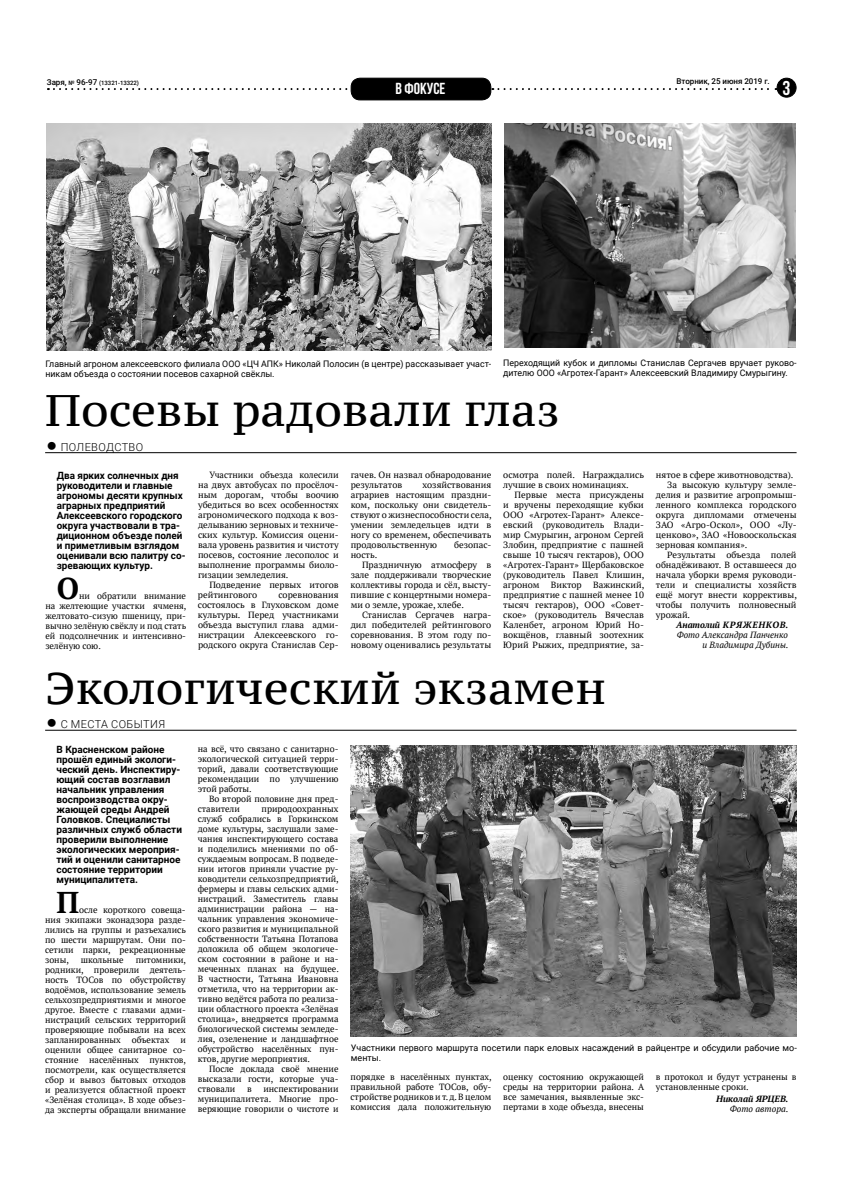
<style>
.page{position:relative;width:842px;height:1191px;background:#fff}
.page>*{position:absolute;margin:0;border:0;box-sizing:border-box;transform-origin:0 0}
.t1{font:44px "PT Serif Caption";color:#000}
.t2{font:700 30px "PT Serif";color:#000}
.t3{font:700 20px "Bebas Neue";color:#fff}
.t4{font:700 16px "Bebas Neue";color:#fff}
.t5{font:300 11px "Roboto";letter-spacing:.035em;color:#000}
.t6{font:700 10px/10px "Roboto";color:#000}
.t7{font:9px/10px "PT Serif";color:#000;text-align:justify}
.t8{font:9px/10px "Roboto";color:#000}
.t9{font:italic 9px/10px "PT Serif";color:#000;text-align:right}
.t10{font:italic 700 9px "PT Serif";letter-spacing:.03em;color:#000}
.t11{font:italic 700 9px "PT Serif";color:#000}
.t12{font:500 8px "Roboto";letter-spacing:-.005em;color:#000}
.t13{font:500 6px "Roboto";letter-spacing:-.005em;color:#000}
.s1{font-size:8px}
</style>
<div class="page">
<div style="left:777px;top:78px;width:19px;height:19px;background:#000;border-radius:50%"></div>
<div style="left:777px;top:78px;width:20px;height:20px;border:1px solid #000;border-radius:50%"></div>
<div style="left:351px;top:78px;width:140px;height:22px;background:#000;border-radius:9px"></div>
<div style="left:351px;top:78px;width:140px;height:22px;border:1px solid #000;border-radius:9px"></div>
<svg style="left:48px;top:88px;width:305px;height:2px"></svg>
<svg style="left:492px;top:88px;width:285px;height:2px"></svg>
<hr style="left:45px;top:452px;width:752px;height:1px;background:#000">
<img style="left:46px;top:124px;width:445px;height:226px">
<img style="left:351px;top:745px;width:445px;height:291px">
<hr style="left:45px;top:730px;width:752px;height:1px;background:#000">
<img style="left:504px;top:124px;width:292px;height:223px">
<p class="t12" style="left:47px;top:78px;width:19px">Заря</p>
<p class="t12" style="left:677px;top:76px;width:95px">Вторник, 25 июня 2019 г.</p>
<p class="t13" style="left:65px;top:80px;width:76px"><span class="s1">,</span> № <span class="s1">96-97</span> (13321-13322)</p>
<h3 class="t4" style="left:396px;top:79px;width:51px">В фокусе</h3>
<h3 class="t3" style="left:783px;top:76px;width:9px">3</h3>
<p class="t8" style="left:45px;top:359px;width:447px">Главный агроном алексеевского филиала ООО «ЦЧ АПК» Николай Полосин (в центре) рассказывает участ&shy;никам объезда о состоянии посевов сахарной свёклы.</p>
<p class="t8" style="left:503px;top:357px;width:295px">Переходящий кубок и дипломы Станислав Сергачев вручает руково&shy;дителю ООО «Агротех-Гарант» Алексеевский Владимиру Смурыгину.</p>
<h1 class="t1" style="left:45px;top:381px;width:516px">Посевы радовали глаз</h1>
<p class="t5" style="left:61px;top:441px;width:84px">ПОЛЕВОДСТВО</p>
<p class="t6" style="left:57px;top:471px;width:130px">Два ярких солнечных дня руководители и главные агрономы десяти крупных аграрных предприятий<br>Алексеевского городского округа участвовали в тра&shy;диционном объезде полей и приметливым взглядом оценивали всю палитру со&shy;зревающих культур.</p>
<h2 class="t2" style="left:57px;top:568px;width:24px">О</h2>
<p class="t7" style="left:351px;top:470px;width:142px">гачев. Он назвал обнародование результатов</p>
<p class="t7" style="left:198px;top:470px;width:142px;text-indent:11px">Участники объезда колесили на двух автобусах по просёлоч&shy;ным дорогам, чтобы воочию убедиться во всех особенностях агрономического подхода к воз&shy;делыванию зерновых и техниче&shy;ских культур. Комиссия оцени&shy;вала уровень развития и чистоту посевов, состояние лесополос и выполнение программы биоло&shy;гизации земледелия.</p>
<p class="t7" style="left:198px;top:580px;width:142px;text-indent:11px">Подведение первых итогов рейтингового</p>
<p class="t7" style="left:503px;top:470px;width:142px">осмотра полей. Награждались лучшие в своих номинациях.</p>
<p class="t7" style="left:503px;top:490px;width:143px;text-indent:11px">Первые места присуждены и вручены переходящие кубки ООО «Агротех-Гарант» Алексе&shy;евский (руководитель Влади&shy;мир Смурыгин, агроном Сергей Злобин, предприятие с пашней свыше 10 тысяч гектаров), ООО «Агротех-Гарант» Щербаковское (руководитель Павел Клишин, агроном</p>
<p class="t7" style="left:351px;top:480px;width:143px;text-indent:72px">хозяйствования аграриев настоящим праздни&shy;ком, поскольку они свидетель&shy;ствуют о жизнеспособности села, умении земледельцев идти в ногу со временем, обеспечивать продовольственную</p>
<p class="t7" style="left:454px;top:540px;width:39px">безопас-</p>
<p class="t7" style="left:351px;top:550px;width:28px">ность.</p>
<p class="t7" style="left:362px;top:560px;width:131px">Праздничную атмосферу в</p>
<p class="t7" style="left:351px;top:570px;width:142px">зале поддерживали творческие</p>
<p class="t7" style="left:351px;top:580px;width:142px">коллективы города и сёл, высту-</p>
<p class="t7" style="left:351px;top:590px;width:142px">пившие с концертными номера-</p>
<p class="t7" style="left:351px;top:600px;width:115px">ми о земле, урожае, хлебе.</p>
<p class="t7" style="left:362px;top:610px;width:131px">Станислав Сергачев награ-</p>
<p class="t7" style="left:351px;top:620px;width:142px">дил победителей рейтингового</p>
<p class="t7" style="left:351px;top:630px;width:142px">соревнования. В этом году по-</p>
<p class="t7" style="left:351px;top:640px;width:142px">новому оценивались результаты</p>
<p class="t7" style="left:503px;top:580px;width:143px;text-indent:90px">Важинский, предприятие с пашней менее 10 тысяч гектаров), ООО «Совет&shy;ское» (руководитель Вячеслав Каленбет, агроном Юрий Но&shy;вокщёнов, главный зоотехник Юрий Рыжих, предприятие, за-</p>
<p class="t7" style="left:551px;top:580px;width:32px">Виктор</p>
<p class="t7" style="left:45px;top:591px;width:142px;text-indent:34px">ни обратили внимание на желтеющие участки ячменя, желтовато-сизую пшеницу, при&shy;вычно зелёную свёклу и под стать ей подсолнечник и интенсивно&shy;зелёную сою.</p>
<p class="t7" style="left:198px;top:590px;width:142px;text-indent:81px">соревнования состоялось в Глуховском доме культуры. Перед участниками объезда выступил глава адми&shy;нистрации Алексеевского го&shy;родского округа Станислав Сер-</p>
<p class="t7" style="left:656px;top:470px;width:139px">нятое в сфере животноводства).</p>
<p class="t7" style="left:667px;top:480px;width:131px">За высокую культуру земле-</p>
<p class="t7" style="left:656px;top:490px;width:142px">делия и развитие агропромыш-</p>
<p class="t7" style="left:656px;top:500px;width:142px">ленного комплекса городского</p>
<p class="t7" style="left:656px;top:510px;width:142px">округа дипломами отмечены</p>
<p class="t7" style="left:656px;top:520px;width:142px">ЗАО «Агро-Оскол», ООО «Лу-</p>
<p class="t7" style="left:656px;top:530px;width:142px">ценково», ЗАО «Новооскольская</p>
<p class="t7" style="left:656px;top:540px;width:93px">зерновая компания».</p>
<p class="t7" style="left:667px;top:550px;width:131px">Результаты объезда полей</p>
<p class="t7" style="left:656px;top:560px;width:142px">обнадёживают. В оставшееся до</p>
<p class="t7" style="left:656px;top:570px;width:142px">начала уборки время руководи-</p>
<p class="t7" style="left:656px;top:580px;width:142px">тели и специалисты хозяйств</p>
<p class="t7" style="left:656px;top:590px;width:143px">ещё могут внести коррективы,</p>
<p class="t7" style="left:656px;top:600px;width:142px">чтобы получить полновесный</p>
<p class="t7" style="left:656px;top:610px;width:36px">урожай.</p>
<p class="t10" style="left:676px;top:619px;width:114px">Анатолий КРЯЖЕНКОВ.</p>
<p class="t9" style="left:677px;top:630px;width:113px">Фото Александра Панченко и Владимира Дубины.</p>
<h1 class="t1" style="left:45px;top:658px;width:562px">Экологический экзамен</h1>
<p class="t5" style="left:61px;top:718px;width:106px">С МЕСТА СОБЫТИЯ</p>
<p class="t6" style="left:56px;top:744px;width:127px">В Красненском районе прошёл единый экологи&shy;ческий день. Инспектиру&shy;ющий состав возглавил начальник управления воспроизводства окру&shy;жающей среды Андрей<br>Головков. Специалисты различных служб области проверили выполнение экологических мероприя&shy;тий и оценили санитарное состояние территории муниципалитета.</p>
<h2 class="t2" style="left:56px;top:881px;width:24px">П</h2>
<p class="t7" style="left:198px;top:744px;width:142px">на всё, что связано с санитарно&shy;экологической ситуацией терри&shy;торий, давали соответствующие рекомендации по улучшению этой работы.</p>
<p class="t7" style="left:198px;top:794px;width:142px;text-indent:11px">Во второй половине дня пред&shy;ставители</p>
<p class="t7" style="left:198px;top:804px;width:143px;text-indent:64px">природоохранных служб собрались в Горкинском доме культуры, заслушали заме&shy;чания инспектирующего состава и поделились мнениями по об&shy;суждаемым вопросам. В подведе&shy;нии итогов приняли участие ру&shy;ководители сельхозпредприятий, фермеры и главы сельских адми&shy;нистраций. Заместитель главы администрации района — на&shy;чальник управления экономиче&shy;ского развития и муниципальной собственности Татьяна Потапова доложила об общем экологиче&shy;ском состоянии в районе и на&shy;меченных планах на будущее.<br>В частности, Татьяна Ивановна отметила, что на территории ак&shy;тивно ведётся работа по реализа&shy;ции областного проекта «Зелёная столица», внедряется программа биологической системы земледе&shy;лия, озеленение и ландшафтное обустройство населённых пун&shy;ктов, другие мероприятия.</p>
<p class="t7" style="left:198px;top:1064px;width:142px;text-indent:11px">После доклада своё мнение высказали гости, которые уча&shy;ствовали</p>
<p class="t7" style="left:45px;top:904px;width:142px;text-indent:34px">осле короткого совеща&shy;ния экипажи эконадзора разде&shy;лились на группы и разъехались по шести маршрутам. Они по&shy;сетили парки, рекреационные зоны,</p>
<p class="t7" style="left:45px;top:954px;width:143px;text-indent:91px">питомники, родники, проверили деятель&shy;ность ТОСов по обустройству водоёмов, использование земель сельхозпредприятиями и многое другое. Вместе с главами адми&shy;нистраций сельских территорий проверяющие побывали на всех запланированных объектах и оценили общее санитарное со&shy;стояние населённых пунктов, посмотрели, как осуществляется сбор и вывоз бытовых отходов и реализуется областной проект «Зелёная столица». В ходе объез&shy;да эксперты обращали внимание</p>
<p class="t7" style="left:81px;top:954px;width:44px">школьные</p>
<p class="t8" style="left:351px;top:1043px;width:447px">Участники первого маршрута посетили парк еловых насаждений в райцентре и обсудили рабочие мо&shy;менты.</p>
<p class="t7" style="left:351px;top:1071px;width:143px">порядке в населённых пунктах, правильной работе ТОСов, обу&shy;стройстве родников ит. д. В целом комиссия дала положительную</p>
<p class="t7" style="left:503px;top:1071px;width:142px">оценку состоянию окружающей среды на территории района. А все замечания, выявленные экс&shy;пертами в ходе объезда, внесены</p>
<p class="t7" style="left:656px;top:1071px;width:142px">в протокол и будут устранены в установленные сроки.</p>
<p class="t7" style="left:198px;top:1084px;width:142px;text-indent:66px">инспектировании муниципалитета. Многие про&shy;веряющие говорили о чистоте и</p>
<p class="t7" style="left:247px;top:1084px;width:6px">в</p>
<p class="t11" style="left:716px;top:1092px;width:74px">Николай ЯРЦЕВ.</p>
<p class="t9" style="left:730px;top:1103px;width:60px">Фото автора.</p>
</div>
